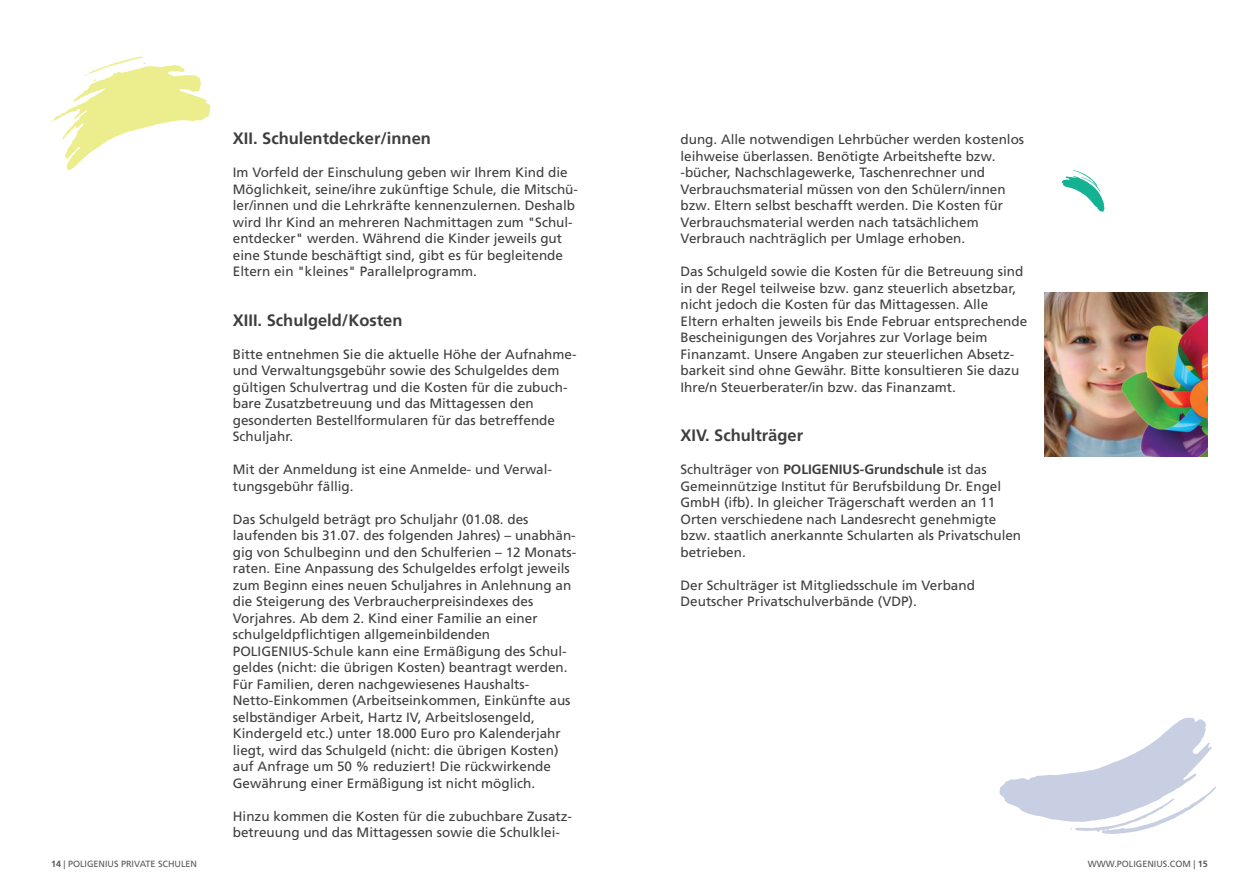
<style>
.page{position:relative;width:1259px;height:893px;background:#fff}
.page>*{position:absolute;margin:0;border:0;box-sizing:border-box;transform-origin:0 0}
.Headlines{font:700 16.5px "Frutiger LT Pro";color:#3e3e3f}
.Lauftexte_Startabsat{font:13.5px/16.5px "Frutiger LT Pro";color:#3e3e3f}
.t1{font:9px "Frutiger LT Pro";color:#57585a}
.s1{font-weight:700}
</style>
<div class="page">
<svg style="left:999px;top:717px;width:217px;height:117px"></svg>
<svg style="left:51px;top:56px;width:159px;height:114px"></svg>
<svg style="left:1062px;top:170px;width:42px;height:42px"></svg>
<img style="left:1044px;top:293px;width:164px;height:163px">
<p class="Headlines" style="left:233px;top:129px;width:200px">XII. Schulentdecker/innen</p>
<p class="Lauftexte_Startabsat" style="left:233px;top:164px;width:347px">Im Vorfeld der Einschulung geben wir Ihrem Kind die Möglichkeit, seine/ihre zukünftige Schule, die Mitschü&shy;ler/innen und die Lehrkräfte kennenzulernen. Deshalb wird Ihr Kind an mehreren Nachmittagen zum "Schul&shy;entdecker" werden. Während die Kinder jeweils gut eine Stunde beschäftigt sind, gibt es für begleitende Eltern ein "kleines" Parallelprogramm.</p>
<p class="Headlines" style="left:233px;top:310px;width:171px">XIII. Schulgeld/Kosten</p>
<p class="Lauftexte_Startabsat" style="left:233px;top:346px;width:345px">Bitte entnehmen Sie die aktuelle Höhe der Aufnahme&shy;und Verwaltungsgebühr sowie des Schulgeldes dem gültigen Schulvertrag und die Kosten für die zubuch&shy;bare Zusatzbetreuung und das Mittagessen den gesonderten Bestellformularen für das betreffende Schuljahr.</p>
<p class="Lauftexte_Startabsat" style="left:233px;top:461px;width:321px">Mit der Anmeldung ist eine Anmelde- und Verwal&shy;tungsgebühr fällig.</p>
<p class="Lauftexte_Startabsat" style="left:233px;top:511px;width:345px">Das Schulgeld beträgt pro Schuljahr (01.08. des laufenden bis 31.07. des folgenden Jahres) – unabhän&shy;gig von Schulbeginn und den Schulferien – 12 Monats&shy;raten. Eine Anpassung des Schulgeldes erfolgt jeweils zum Beginn eines neuen Schuljahres in Anlehnung an die Steigerung des Verbraucherpreisindexes des Vorjahres. Ab dem 2. Kind einer Familie an einer schulgeldpflichtigen allgemeinbildenden POLIGENIUS-Schule kann eine Ermäßigung des Schul&shy;geldes (nicht: die übrigen Kosten) beantragt werden.<br>Für Familien, deren nachgewiesenes Haushalts-Netto-Einkommen (Arbeitseinkommen, Einkünfte aus selbständiger Arbeit, Hartz IV, Arbeitslosengeld, Kindergeld etc.) unter 18.000 Euro pro Kalenderjahr liegt, wird das Schulgeld (nicht: die übrigen Kosten) auf Anfrage um 50 % reduziert! Die rückwirkende Gewährung einer Ermäßigung ist nicht möglich.</p>
<p class="Lauftexte_Startabsat" style="left:233px;top:808px;width:341px">Hinzu kommen die Kosten für die zubuchbare Zusatz&shy;betreuung und das Mittagessen sowie die Schulklei-</p>
<p class="Lauftexte_Startabsat" style="left:680px;top:131px;width:345px">dung. Alle notwendigen Lehrbücher werden kostenlos leihweise überlassen. Benötigte Arbeitshefte bzw. -bücher, Nachschlagewerke, Taschenrechner und Verbrauchsmaterial müssen von den Schülern/innen bzw. Eltern selbst beschafft werden. Die Kosten für Verbrauchsmaterial werden nach tatsächlichem Verbrauch nachträglich per Umlage erhoben.</p>
<p class="Lauftexte_Startabsat" style="left:680px;top:263px;width:348px">Das Schulgeld sowie die Kosten für die Betreuung sind in der Regel teilweise bzw. ganz steuerlich absetzbar, nicht jedoch die Kosten für das Mittagessen. Alle Eltern erhalten jeweils bis Ende Februar entsprechende Bescheinigungen des Vorjahres zur Vorlage beim Finanzamt. Unsere Angaben zur steuerlichen Absetz&shy;barkeit sind ohne Gewähr. Bitte konsultieren Sie dazu Ihre/n Steuerberater/in bzw. das Finanzamt.</p>
<p class="Headlines" style="left:680px;top:426px;width:124px">XIV. Schulträger</p>
<p class="Lauftexte_Startabsat" style="left:680px;top:461px;width:342px">Schulträger von <span class="s1">POLIGENIUS-Grundschule</span> ist das Gemeinnützige Institut für Berufsbildung Dr. Engel GmbH (ifb). In gleicher Trägerschaft werden an 11<br>Orten verschiedene nach Landesrecht genehmigte bzw. staatlich anerkannte Schularten als Privatschulen betrieben.</p>
<p class="Lauftexte_Startabsat" style="left:680px;top:577px;width:296px">Der Schulträger ist Mitgliedsschule im Verband<br>Deutscher Privatschulverbände (VDP).</p>
<p class="t1" style="left:51px;top:858px;width:148px"><span class="s1">14</span> | POLIGENIUS PRIVATE SCHULEN</p>
<p class="t1" style="left:1088px;top:858px;width:122px">WWW.POLIGENIUS.COM | <span class="s1">15</span></p>
</div>
